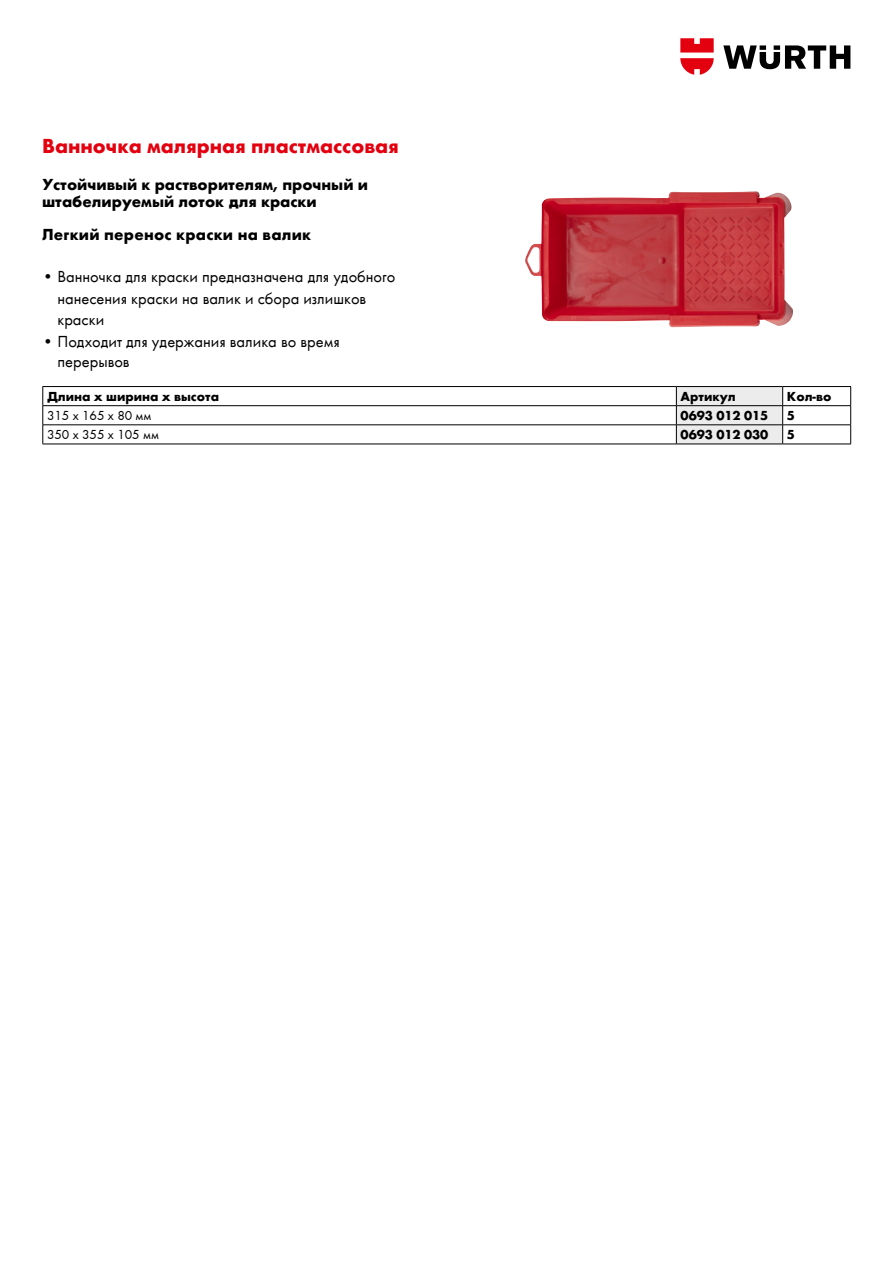
<style>
.page{position:relative;width:893px;height:1263px;background:#fff}
.page>*{position:absolute;margin:0;border:0;box-sizing:border-box;transform-origin:0 0}
.t1{font:700 21px "Wuerth";color:#e3000f}
.t2{font:16.5px/21.8px "Wuerth";color:#000}
.t3{font:700 16.5px/16.5px "Wuerth";color:#000}
.t4{font:700 13.5px "Wuerth";color:#000}
.t5{font:13.5px "Wuerth";color:#000}
.s1{font-style:inherit}
.s2{font-family:"Wuerth Global"}
</style>
<div class="page">
<svg style="left:723px;top:45px;width:127px;height:24px"></svg>
<svg style="left:680px;top:38px;width:34px;height:37px"></svg>
<hr style="left:43px;top:386px;width:633px;height:1px;background:#000">
<hr style="left:676px;top:386px;width:107px;height:1px;background:#000">
<hr style="left:783px;top:386px;width:68px;height:1px;background:#000">
<hr style="left:43px;top:405px;width:633px;height:1px;background:#000">
<hr style="left:783px;top:405px;width:68px;height:1px;background:#000">
<hr style="left:43px;top:425px;width:633px;height:1px;background:#000">
<svg style="left:43px;top:387px;width:1px;height:57px"></svg>
<hr style="left:43px;top:444px;width:633px;height:1px;background:#000">
<hr style="left:676px;top:444px;width:107px;height:1px;background:#000">
<hr style="left:783px;top:425px;width:68px;height:1px;background:#000">
<svg style="left:676px;top:387px;width:107px;height:57px;background:#ddddde"></svg>
<svg style="left:850px;top:387px;width:1px;height:57px"></svg>
<hr style="left:783px;top:444px;width:68px;height:1px;background:#000">
<img style="left:525px;top:191px;width:268px;height:136px">
<p class="t1" style="left:42px;top:130px;width:358px">Ванночка <span class="s1">м</span>алярная пластмассовая</p>
<p class="t3" style="left:42px;top:175px;width:327px">Устойчивый к растворителям, прочный и штабелируемый лоток для краски</p>
<p class="t3" style="left:42px;top:225px;width:271px">Легкий перенос краски на валик</p>
<p class="t2" style="left:57px;top:265px;width:339px;text-indent:-15px"><span class="s2">•</span> Ванночка для краски предназначена для удобного нанесения краски на валик и сбора излишков краски</p>
<p class="t2" style="left:57px;top:331px;width:284px;line-height:19.8px;text-indent:-15px"><span class="s2">•</span> Подходит для удержания валика во время перерывов</p>
<p class="t4" style="left:47px;top:387px;width:173px">Длина x ширина x высота</p>
<p class="t4" style="left:681px;top:387px;width:57px">Артикул</p>
<p class="t4" style="left:787px;top:387px;width:46px">Кол-во</p>
<p class="t5" style="left:47px;top:406px;width:106px">315 x 165 x 80 мм</p>
<p class="t4" style="left:681px;top:406px;width:89px">0693 012 015</p>
<p class="t4" style="left:787px;top:406px;width:10px">5</p>
<p class="t5" style="left:47px;top:426px;width:114px">350 x 355 x 105 мм</p>
<p class="t4" style="left:681px;top:425px;width:89px">0693 012 030</p>
<p class="t4" style="left:787px;top:425px;width:10px">5</p>
</div>
